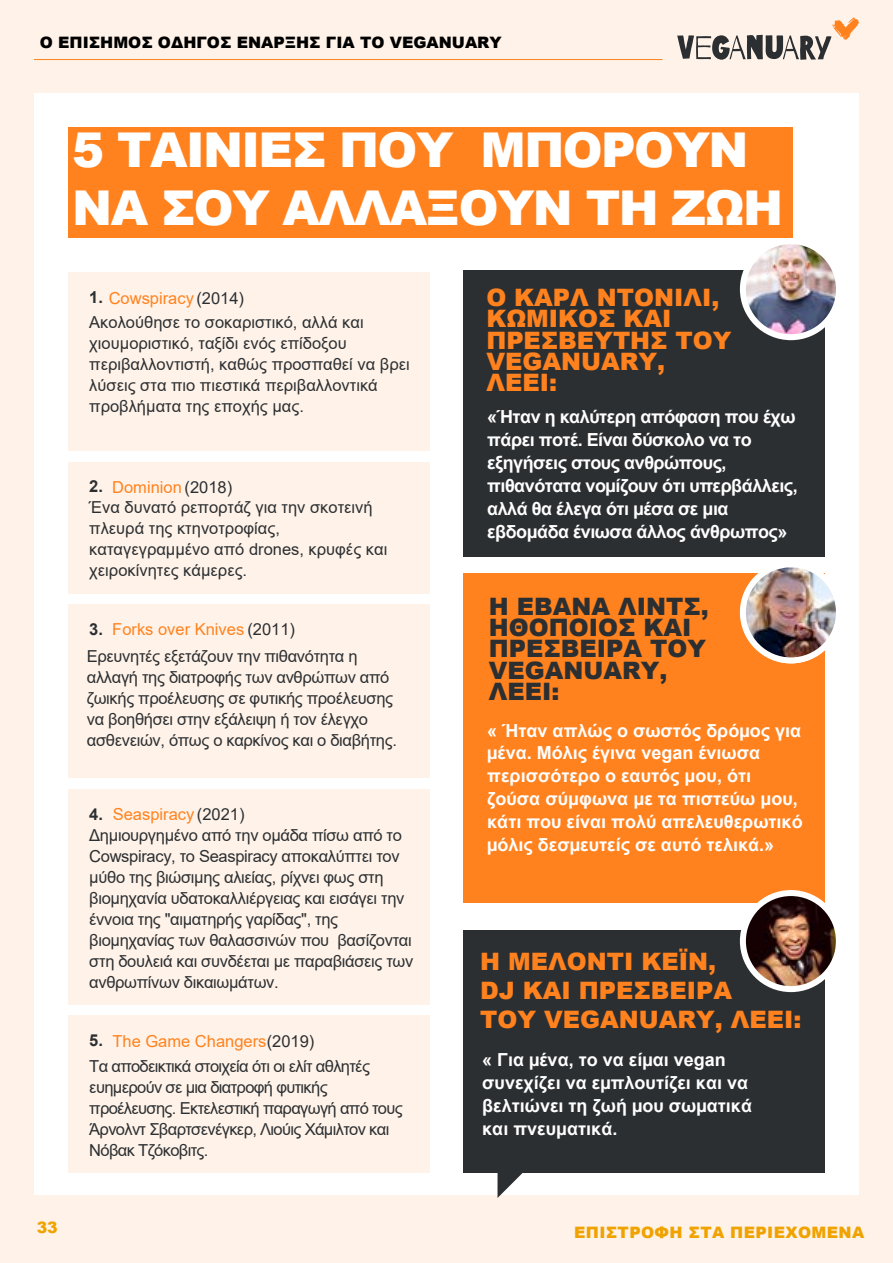
<style>
.page{position:relative;width:893px;height:1263px;background:#fff3e9}
.page>*{position:absolute;margin:0;border:0;box-sizing:border-box;transform-origin:0 0}
.t1{font:900 48px/57.6px "Arial";letter-spacing:-.035em;color:#fff}
.t2{font:900 24px/21.3px "Arial";color:#ff821e}
.t3{font:900 24px/21.3px "Arial";color:#2c2f32}
.t4{font:700 18px/23px "Arial";color:#fff}
.t5{font:700 18px/23px "Arial";letter-spacing:-.03em;color:#fff}
.t6{font:16.5px/21px "Arial";letter-spacing:-.02em;color:#2c2f32}
.t7{font:16.5px/20.9px "Arial";color:#2c2f32}
.t8{font:16.5px/21px "Arial";letter-spacing:-.04em;color:#2c2f32}
.t9{font:900 15.75px "Arial";color:#000}
.t10{font:900 15.75px "Arial";letter-spacing:.025em;color:#f0a300}
.s1{font-weight:700}
.s2{color:#ff821e}
</style>
<div class="page">
<div style="left:34px;top:93px;width:825px;height:1102px;background:#fff"></div>
<hr style="left:34px;top:59px;width:628px;height:1px;background:#ff821e">
<svg style="left:677px;top:17px;width:182px;height:43px"></svg>
<div style="left:68px;top:273px;width:361px;height:178px;background:#fff3e9"></div>
<div style="left:68px;top:462px;width:361px;height:131px;background:#fff3e9"></div>
<div style="left:68px;top:604px;width:361px;height:174px;background:#fff3e9"></div>
<div style="left:68px;top:789px;width:361px;height:216px;background:#fff3e9"></div>
<div style="left:68px;top:1016px;width:361px;height:157px;background:#fff3e9"></div>
<svg style="left:497px;top:1172px;width:38px;height:26px"></svg>
<div style="left:463px;top:930px;width:362px;height:242px;background:#2c2f32"></div>
<div style="left:463px;top:271px;width:362px;height:286px;background:#2c2f32"></div>
<div style="left:463px;top:573px;width:362px;height:330px;background:#ff821e"></div>
<img style="left:743px;top:241px;width:96px;height:96px;border-radius:48px">
<div style="left:740px;top:238px;width:102px;height:102px;border:6px solid #fff;border-radius:50%"></div>
<img style="left:740px;top:564px;width:96px;height:96px;border-radius:48px">
<div style="left:740px;top:561px;width:102px;height:102px;border:6px solid #fff;border-radius:50%"></div>
<div style="left:68px;top:128px;width:724px;height:110px;background:#ff821e"></div>
<img style="left:743px;top:893px;width:96px;height:96px;border-radius:48px">
<div style="left:740px;top:890px;width:102px;height:102px;border:6px solid #fff;border-radius:50%"></div>
<p class="t9" style="left:40px;top:31px;width:463px">Ο ΕΠΙΣΗΜΟΣ ΟΔΗΓΟΣ ΕΝΑΡΞΗΣ ΓΙΑ ΤΟ VEGANUARY</p>
<h1 class="t1" style="left:72px;top:120px;width:712px">5 ΤΑΙΝΙΕΣ ΠΟΥ ΜΠΟΡΟΥΝ<br>ΝΑ ΣΟΥ ΑΛΛΑΞΟΥΝ ΤΗ ΖΩΗ</h1>
<p class="t7" style="left:89px;top:285px;width:276px;line-height:24.9px"><span class="s1">1.</span> <span class="s2">Cowspiracy</span> (2014)<br>Ακολούθησε το σοκαριστικό, αλλά και</p>
<p class="t7" style="left:89px;top:333px;width:322px">χιουμοριστικό, ταξίδι ενός επίδοξου περιβαλλοντιστή, καθώς προσπαθεί να βρει λύσεις στα πιο πιεστικά περιβαλλοντικά προβλήματα της εποχής μας.</p>
<p class="t7" style="left:89px;top:476px;width:300px"><span class="s1">2.</span> <span class="s2">Dominion</span> (2018)<br>Ένα δυνατό ρεπορτάζ για την σκοτεινή πλευρά της κτηνοτροφίας, καταγεγραμμένο από drones, κρυφές και χειροκίνητες κάμερες.</p>
<p class="t6" style="left:87px;top:616px;width:272px;line-height:26.7px"><span class="s1">3.</span> <span class="s2">Forks over Knives</span> (2011)<br>Ερευνητές εξετάζουν την πιθανότητα η</p>
<p class="t6" style="left:87px;top:667px;width:312px">αλλαγή της διατροφής των ανθρώπων από ζωικής προέλευσης σε φυτικής προέλευσης να βοηθήσει στην εξάλειψη ή τον έλεγχο ασθενειών, όπως ο καρκίνος και ο διαβήτης.</p>
<p class="t6" style="left:89px;top:804px;width:326px"><span class="s1">4.</span> <span class="s2">Seaspiracy</span> (2021)<br>Δημιουργημένο από την ομάδα πίσω από το Cowspiracy, το Seaspiracy αποκαλύπτει τον μύθο της βιώσιμης αλιείας, ρίχνει φως στη βιομηχανία υδατοκαλλιέργειας και εισάγει την έννοια της "αιματηρής γαρίδας", της βιομηχανίας των θαλασσινών που βασίζονται στη δουλειά και συνδέεται με παραβιάσεις των ανθρωπίνων δικαιωμάτων.</p>
<p class="t8" style="left:89px;top:1028px;width:282px;line-height:24.9px"><span class="s1">5.</span> <span class="s2">The Game Changers</span> (2019)<br>Τα αποδεικτικά στοιχεία ότι οι ελίτ αθλητές</p>
<p class="t8" style="left:89px;top:1076px;width:315px">ευημερούν σε μια διατροφή φυτικής προέλευσης. Εκτελεστική παραγωγή από τους Άρνολντ Σβαρτσενέγκερ, Λιούις Χάμιλτον και Νόβακ Τζόκοβιτς.</p>
<h2 class="t2" style="left:486px;top:286px;width:247px">Ο ΚΑΡΛ ΝΤΟΝΙΛΙ,<br>ΚΩΜΙΚΟΣ ΚΑΙ<br>ΠΡΕΣΒΕΥΤΗΣ ΤΟΥ<br>VEGANUARY,<br>ΛΕΕΙ:</h2>
<p class="t5" style="left:487px;top:406px;width:312px">«Ήταν η καλύτερη απόφαση που έχω πάρει ποτέ. Είναι δύσκολο να το εξηγήσεις στους ανθρώπους, πιθανότατα νοµίζουν ότι υπερβάλλεις, αλλά θα έλεγα ότι μέσα σε μια εβδομάδα ένιωσα άλλος άνθρωπος»</p>
<h2 class="t3" style="left:489px;top:595px;width:221px">Η ΕΒΑΝΑ ΛΙΝΤΣ,<br>ΗΘΟΠΟΙΟΣ ΚΑΙ<br>ΠΡΕΣΒΕΙΡΑ ΤΟΥ<br>VEGANUARY,<br>ΛΕΕΙ:</h2>
<p class="t4" style="left:487px;top:719px;width:317px">« Ήταν απλώς ο σωστός δρόµος για µένα. Μόλις έγινα vegan ένιωσα περισσότερο ο εαυτός μου, ότι ζούσα σύμφωνα με τα πιστεύω μου, κάτι που είναι πολύ απελευθερωτικό µόλις δεσµευτείς σε αυτό τελικά.»</p>
<h2 class="t2" style="left:480px;top:947px;width:323px;line-height:28.8px">Η ΜΕΛΟΝΤΙ ΚΕΪΝ,<br>DJ ΚΑΙ ΠΡΕΣΒΕΙΡΑ<br>ΤΟΥ VEGANUARY, ΛΕΕΙ:</h2>
<p class="t4" style="left:482px;top:1048px;width:271px">« Για µένα, το να είµαι vegan συνεχίζει να εµπλουτίζει και να βελτιώνει τη ζωή µου σωµατικά και πνευματικά.</p>
<p class="t10" style="left:37px;top:1216px;width:23px">33</p>
<p class="t10" style="left:574px;top:1221px;width:292px">ΕΠΙΣΤΡΟΦΗ ΣΤΑ ΠΕΡΙΕΧΟΜΕΝΑ</p>
</div>
